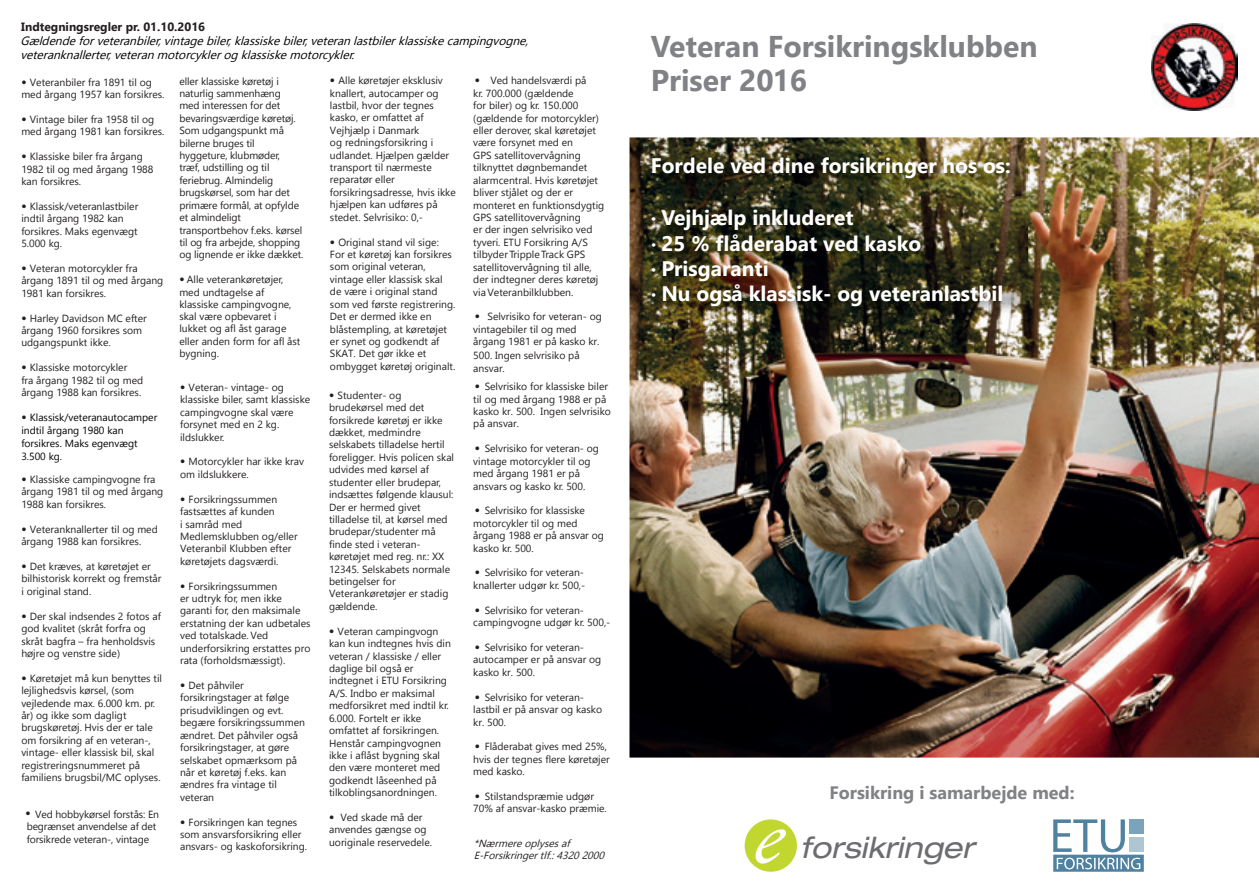
<style>
.page{position:relative;width:1259px;height:893px;background:#fff}
.page>*{position:absolute;margin:0;border:0;box-sizing:border-box;transform-origin:0 0}
.t1{font:700 30px/34px "Gadugi";color:#808285}
.t2{font:italic expanded 29.55px "Helvetica Neue LT";color:#6c6d70}
.t3{font:700 21px/25.2px "Gadugi";color:#fff}
.t4{font:700 18px "Gadugi";color:#808285}
.t5{font:italic 12px/14.2px "Gadugi";color:#000}
.t6{font:700 12px "Gadugi";color:#231f20}
.t7{font:10.35px/12.5px "Gadugi";color:#231f20}
.t8{font:10.35px/13px "Gadugi";color:#000}
.t9{font:italic 10.35px/12.5px "Gadugi";color:#231f20}
.s1{font-family:"Helvetica Neue CE"}
.s2{font-family:"Helvetica Neue CE";color:#231f20}
</style>
<div class="page">
<img style="left:629px;top:137px;width:630px;height:621px">
<img style="left:1152px;top:24px;width:85px;height:86px">
<div style="left:744px;top:819px;width:53px;height:53px;background:#c1d72f;border-radius:50%"></div>
<svg style="left:755px;top:829px;width:31px;height:35px"></svg>
<svg style="left:1053px;top:819px;width:90px;height:53px"></svg>
<img style="left:647px;top:154px;width:381px;height:165px">
<p class="t6" style="left:21px;top:19px;width:185px">Indtegningsregler pr. 01.10.2016</p>
<p class="t5" style="left:20px;top:34px;width:513px">Gældendeforveteranbiler,vintagebiler,klassiskebiler,veteranlastbilerklassiskecampingvogne, veteranknallerter,veteranmotorcyklerogklassiskemotorcykler.</p>
<h1 class="t1" style="left:651px;top:29px;width:388px">Veteran Forsikringsklubben<br>Priser 2016</h1>
<p class="t7" style="left:330px;top:74px;width:127px"><span class="s1">•</span> Alle køretøjer eksklusiv knallert, autocamper og lastbil, hvor der tegnes kasko, er omfattet af<br>Vejhjælp i Danmark<br>og redningsforsikring i udlandet. Hjælpen gælder transport til nærmeste reparatør eller forsikringsadresse, hvis ikke hjælpen kan udføres på stedet. Selvrisiko: 0,-</p>
<p class="t7" style="left:330px;top:236px;width:127px"><span class="s1">•</span> Original stand vil sige:<br>For et køretøj kan forsikres som original veteran, vintage eller klassisk skal de være i original stand som ved første registrering.<br>Det er dermed ikke en blåstempling, at køretøjet er synet og godkendt af<br>SKAT. Det gør ikke et ombygget køretøj originalt.</p>
<p class="t7" style="left:329px;top:389px;width:126px"><span class="s1">•</span> Studenter- og brudekørsel med det forsikrede køretøj er ikke dækket, medmindre selskabets tilladelse hertil foreligger. Hvis policen skal udvides med kørsel af studenter eller brudepar, indsættes følgende klausul:<br>Der er hermed givet tilladelse til, at kørsel med brudepar/studenter må finde sted i veteran&shy;køretøjet med reg. nr.: XX<br>12345. Selskabets normale betingelser for<br>Veterankøretøjer er stadig gældende.</p>
<p class="t7" style="left:329px;top:625px;width:123px"><span class="s1">•</span> Veteran campingvogn kan kun indtegnes hvis din veteran / klassiske / eller daglige bil også er indtegnet i ETU Forsikring<br>A/S. Indbo er maksimal medforsikret med indtil kr.<br>6.000. Fortelt er ikke omfattet af forsikringen.<br>Henstår campingvognen ikke i aflåst bygning skal den være monteret med godkendt låseenhed på tilkoblingsanordningen.</p>
<p class="t7" style="left:329px;top:811px;width:104px"><span class="s1">•</span> Ved skade må der anvendes gængse og uoriginale reservedele.</p>
<p class="t7" style="left:473px;top:74px;width:132px"><span class="s1">•</span> Ved handelsværdi på<br>kr. 700.000 (gældende<br>for biler) og kr. 150.000 (gældende for motorcykler) eller derover, skal køretøjet være forsynet med en<br>GPS satellitovervågning tilknyttet døgnbemandet alarmcentral. Hvis køretøjet bliver stjålet og der er monteret en funktionsdygtig<br>GPS satellitovervågning<br>er der ingen selvrisiko ved tyveri. ETU Forsikring A/S tilbyder Tripple Track GPS satellitovervågning til alle, der indtegner deres køretøj via Veteranbilklubben.</p>
<p class="t7" style="left:473px;top:310px;width:130px"><span class="s1">•</span> Selvrisiko for veteran- og vintagebiler til og med årgang 1981 er på kasko kr.</p>
<p class="t7" style="left:473px;top:349px;width:108px">500. Ingen selvrisiko på ansvar.</p>
<p class="t7" style="left:473px;top:380px;width:139px"><span class="s1">•</span> Selvrisiko for klassiske biler til og med årgang 1988 er på kasko kr. 500. Ingen selvrisiko på ansvar.</p>
<p class="t7" style="left:473px;top:442px;width:127px"><span class="s1">•</span> Selvrisiko for veteran- og vintage motorcykler til og med årgang 1981 er på ansvars og kasko kr. 500.</p>
<p class="t7" style="left:473px;top:504px;width:132px"><span class="s1">•</span> Selvrisiko for klassiske motorcykler til og med årgang 1988 er på ansvar og kasko kr. 500.</p>
<p class="t7" style="left:473px;top:566px;width:113px"><span class="s1">•</span> Selvrisiko for veteran&shy;knallerter udgør kr. 500,-</p>
<p class="t7" style="left:473px;top:604px;width:139px"><span class="s1">•</span> Selvrisiko for veteran&shy;campingvogne udgør kr. 500,-</p>
<p class="t7" style="left:473px;top:641px;width:129px"><span class="s1">•</span> Selvrisiko for veteran&shy;autocamper er på ansvar og kasko kr. 500.</p>
<p class="t7" style="left:473px;top:691px;width:130px"><span class="s1">•</span> Selvrisiko for veteran&shy;lastbil er på ansvar og kasko kr. 500.</p>
<p class="t7" style="left:473px;top:740px;width:138px"><span class="s1">•</span> Flåderabat gives med 25%, hvis der tegnes flere køretøjer med kasko.</p>
<p class="t7" style="left:473px;top:790px;width:135px"><span class="s1">•</span> Stilstandspræmie udgør<br>70% af ansvar-kasko præmie.</p>
<p class="t9" style="left:474px;top:837px;width:135px">*Nærmereoplysesaf<br>E-Forsikringertlf.:43202000</p>
<h2 class="t2" style="left:801px;top:829px;width:175px">forsikringer</h2>
<p class="t7" style="left:179px;top:75px;width:125px">eller klassiske køretøj i naturlig sammenhæng med interessen for det bevaringsværdige køretøj.<br>Som udgangspunkt må bilerne bruges til hyggeture, klubmøder, træf, udstilling og til feriebrug. Almindelig brugskørsel, som har det primære formål, at opfylde et almindeligt transportbehov f.eks. kørsel til og fra arbejde, shopping og lignende er ikke dækket.</p>
<p class="t7" style="left:179px;top:273px;width:123px"><span class="s1">•</span> Alle veterankøretøjer, med undtagelse af klassiske campingvogne, skal være opbevaret i lukket og afl åst garage eller anden form for afl åst bygning.</p>
<p class="t7" style="left:180px;top:381px;width:132px"><span class="s1">•</span> Veteran- vintage- og klassiske biler, samt klassiske campingvogne skal være forsynet med en 2 kg. ildslukker.</p>
<p class="t7" style="left:180px;top:455px;width:125px"><span class="s1">•</span> Motorcykler har ikke krav om ildslukkere.</p>
<p class="t7" style="left:180px;top:493px;width:119px"><span class="s1">•</span> Forsikringssummen fastsættes af kunden<br>i samråd med<br>Medlemsklubben og/eller<br>Veteranbil Klubben efter køretøjets dagsværdi.</p>
<p class="t7" style="left:180px;top:580px;width:132px"><span class="s1">•</span> Forsikringssummen<br>er udtryk for, men ikke garanti for, den maksimale erstatning der kan udbetales ved totalskade. Ved underforsikring erstattes pro rata (forholdsmæssigt).</p>
<p class="t7" style="left:180px;top:679px;width:126px"><span class="s1">•</span> Det påhviler forsikringstager at følge prisudviklingen og evt. begære forsikringssummen ændret. Det påhviler også forsikringstager, at gøre selskabet opmærksom på når et køretøj f.eks. kan ændres fra vintage til veteran</p>
<p class="t7" style="left:180px;top:816px;width:128px"><span class="s1">•</span> Forsikringen kan tegnes som ansvarsforsikring eller ansvars- og kaskoforsikring.</p>
<p class="t7" style="left:21px;top:76px;width:145px"><span class="s1">•</span> Veteranbiler fra 1891 til og med årgang 1957 kan forsikres.</p>
<p class="t7" style="left:21px;top:113px;width:145px"><span class="s1">•</span> Vintage biler fra 1958 til og med årgang 1981 kan forsikres.</p>
<p class="t7" style="left:21px;top:150px;width:134px"><span class="s1">•</span> Klassiske biler fra årgang<br>1982 til og med årgang 1988 kan forsikres.</p>
<p class="t7" style="left:21px;top:200px;width:118px"><span class="s1">•</span> Klassisk/veteranlastbiler indtil årgang 1982 kan forsikres. Maks egenvægt<br>5.000 kg.</p>
<p class="t7" style="left:21px;top:262px;width:143px"><span class="s1">•</span> Veteran motorcykler fra årgang 1891 til og med årgang<br>1981 kan forsikres.</p>
<p class="t7" style="left:21px;top:312px;width:127px"><span class="s1">•</span> Harley Davidson MC efter årgang 1960 forsikres som udgangspunkt ikke.</p>
<p class="t7" style="left:21px;top:361px;width:123px"><span class="s1">•</span> Klassiske motorcykler<br>fra årgang 1982 til og med årgang 1988 kan forsikres.</p>
<p class="t8" style="left:21px;top:411px;width:137px"><span class="s2">•</span> Klassisk/veteranautocamper indtil årgang 1980 kan forsikres. Maks egenvægt<br>3.500 kg.</p>
<p class="t7" style="left:21px;top:473px;width:143px"><span class="s1">•</span> Klassiske campingvogne fra årgang 1981 til og med årgang<br>1988 kan forsikres.</p>
<p class="t7" style="left:21px;top:523px;width:138px"><span class="s1">•</span> Veteranknallerter til og med årgang 1988 kan forsikres.</p>
<p class="t7" style="left:21px;top:560px;width:142px"><span class="s1">•</span> Det kræves, at køretøjet er bilhistorisk korrekt og fremstår i original stand.</p>
<p class="t7" style="left:21px;top:610px;width:141px"><span class="s1">•</span> Der skal indsendes 2 fotos af god kvalitet (skråt forfra og skråt bagfra – fra henholdsvis højre og venstre side)</p>
<p class="t7" style="left:21px;top:672px;width:142px"><span class="s1">•</span> Køretøjet må kun benyttes til lejlighedsvis kørsel, (som vejledende max. 6.000 km. pr. år) og ikke som dagligt brugskøretøj. Hvis der er tale om forsikring af en veteran-, vintage- eller klassisk bil, skal registreringsnummeret på familiens brugsbil/MC oplyses.</p>
<p class="t7" style="left:26px;top:808px;width:135px"><span class="s1">•</span> Ved hobbykørsel forstås: En begrænset anvendelse af det forsikrede veteran-, vintage</p>
<h3 class="t3" style="left:651px;top:153px;width:361px">Fordele ved dine forsikringer hos os:</h3>
<h3 class="t3" style="left:651px;top:205px;width:204px"><span class="s1">·</span> Vejhjælp inkluderet</h3>
<h3 class="t3" style="left:651px;top:256px;width:354px"><span class="s1">·</span> Prisgaranti<br><span class="s1">·</span> Nu også klassisk- og veteranlastbil</h3>
<h3 class="t3" style="left:651px;top:230px;width:272px"><span class="s1">·</span> 25 % flåderabat ved kasko</h3>
<h3 class="t4" style="left:829px;top:781px;width:247px">Forsikring i samarbejde med:</h3>
</div>
